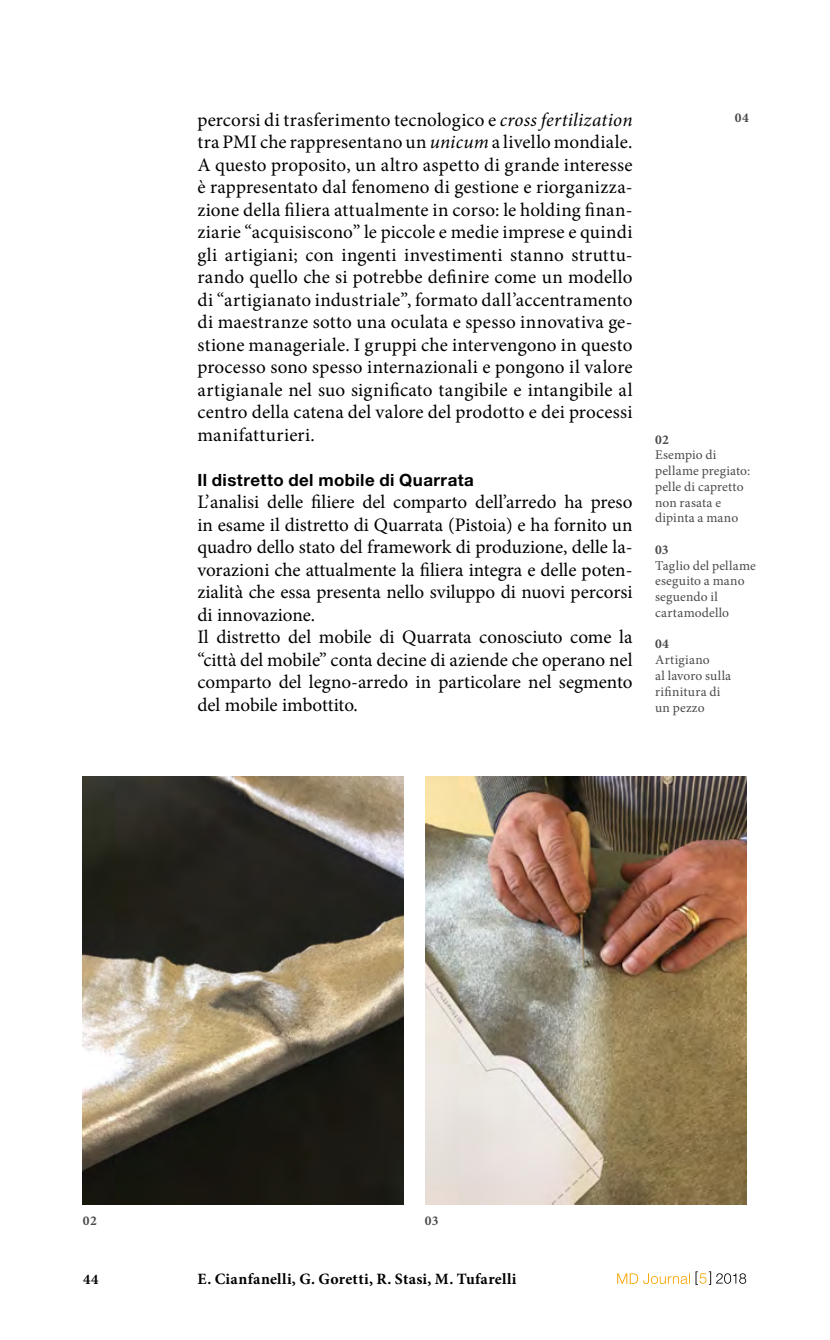
<style>
.page{position:relative;width:830px;height:1340px;background:#fff}
.page>*{position:absolute;margin:0;border:0;box-sizing:border-box;transform-origin:0 0}
.t1{font:19.12px/22.5px "Minion Pro";color:#000;text-align:justify}
.t2{font:700 16.88px "Helvetica Neue";letter-spacing:.025em;color:#000}
.t3{font:700 15.75px "Minion Pro";letter-spacing:.02em;color:#000}
.t4{font:700 14.62px "Minion Pro";color:#000}
.t5{font:13.5px/15.8px "Minion Pro";letter-spacing:.015em;color:#4a4a49}
.t6{font:700 13.5px "Minion Pro";letter-spacing:.02em;color:#4a4a49}
.s1{font-style:italic}
</style>
<div class="page">
<svg style="left:617px;top:1273px;width:70px;height:10px"></svg>
<svg style="left:695px;top:1271px;width:50px;height:13px"></svg>
<img style="left:83px;top:777px;width:320px;height:427px">
<img style="left:425px;top:777px;width:321px;height:427px">
<p class="t1" style="left:197px;top:108px;width:436px">percorsi di trasferimento tecnologico e <span class="s1">cross fertilization </span>tra PMI che rappresentano un <span class="s1">unicum</span> a livello mondiale.<br>A questo proposito, un altro aspetto di grande interesse è rappresentato dal fenomeno di gestione e riorganizza&shy;zione della filiera attualmente in corso: le holding finan&shy;ziarie “acquisiscono” le piccole e medie imprese e quindi gli artigiani; con ingenti investimenti stanno struttu&shy;rando quello che si potrebbe definire come un modello di “artigianato industriale”, formato dall’accentramento di maestranze sotto una oculata e spesso innovativa ge&shy;stione manageriale. I gruppi che intervengono in questo processo sono spesso internazionali e pongono il valore artigianale nel suo significato tangibile e intangibile al centro della catena del valore del prodotto e dei processi manifatturieri.</p>
<p class="t2" style="left:197px;top:469px;width:278px">Il distretto del mobile di Quarrata</p>
<p class="t1" style="left:197px;top:491px;width:436px;text-align:left">L’analisi delle filiere del comparto dell’arredo ha preso in esame il distretto di Quarrata (Pistoia) e ha fornito un quadro dello stato del framework di produzione, delle la&shy;vorazioni che attualmente la filiera integra e delle poten&shy;zialità che essa presenta nello sviluppo di nuovi percorsi di innovazione.<br>Il distretto del mobile di Quarrata conosciuto come la “città del mobile” conta decine di aziende che operano nel comparto del legno-arredo in particolare nel segmento del mobile imbottito.</p>
<p class="t6" style="left:734px;top:109px;width:16px">04</p>
<p class="t6" style="left:654px;top:430px;width:15px">02</p>
<p class="t5" style="left:654px;top:447px;width:97px">Esempio di pellame pregiato: pelle di capretto non rasata e dipinta a mano</p>
<p class="t6" style="left:654px;top:540px;width:15px">03</p>
<p class="t5" style="left:654px;top:557px;width:102px">Taglio del pellame eseguito a mano seguendo il cartamodello</p>
<p class="t6" style="left:654px;top:634px;width:15px">04</p>
<p class="t5" style="left:654px;top:652px;width:78px">Artigiano<br>al lavoro sulla rifinitura di un pezzo</p>
<p class="t6" style="left:83px;top:1211px;width:15px">02</p>
<p class="t6" style="left:424px;top:1211px;width:15px">03</p>
<p class="t4" style="left:83px;top:1268px;width:17px">44</p>
<p class="t3" style="left:197px;top:1267px;width:320px">E. Cianfanelli, G. Goretti, R. Stasi, M. Tufarelli</p>
</div>
